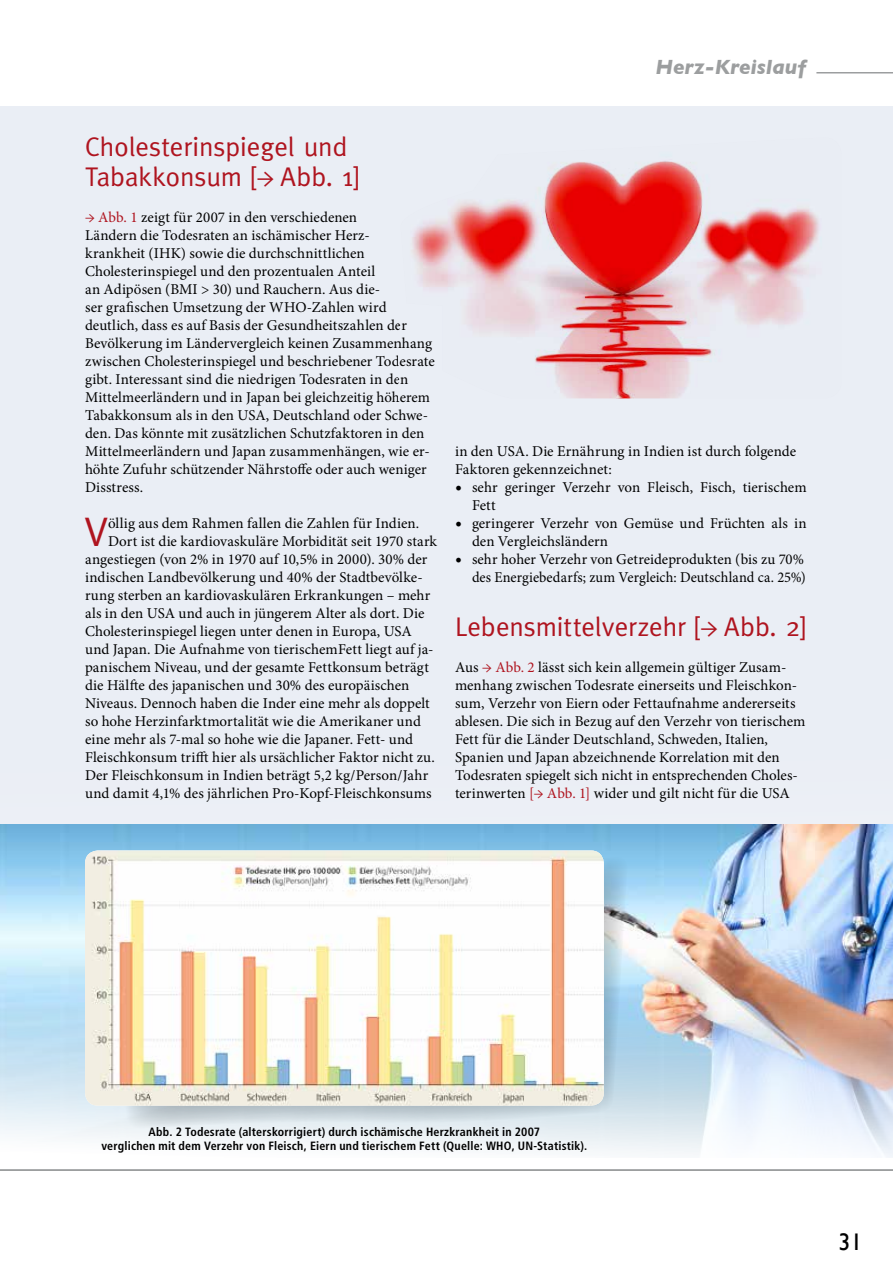
<style>
.page{position:relative;width:893px;height:1263px;background:#fff}
.page>*{position:absolute;margin:0;border:0;box-sizing:border-box;transform-origin:0 0}
.t1{font:41.25px "Meta";color:#af141f}
.t2{font:27px/30px "Meta";color:#af141f}
.t3{font:24px "Gill Sans";color:#000}
.t4{font:italic 700 21px "Gill Sans";color:#9c9e9f}
.t5{font:15px/18px "Minion Pro";letter-spacing:.005em;color:#000}
.t6{font:700 condensed 12px/14.4px "Frutiger";letter-spacing:.015em;color:#000;text-align:center}
.s1{font-family:"Minion Pro"}
.s2{color:#af141f}
.s3{font-size:18px}
</style>
<div class="page">
<hr style="left:0;top:1169px;width:893px;height:2px;background:#9c9e9f">
<div style="left:0;top:106px;width:893px;height:1063px;background:#eaeef5"></div>
<hr style="left:816px;top:72px;width:77px;height:2px;background:#9c9e9f">
<img style="left:0;top:825px;width:893px;height:333px">
<svg style="left:114px;top:856px;width:514px;height:273px"></svg>
<img style="left:85px;top:850px;width:519px;height:256px">
<img style="left:411px;top:161px;width:409px;height:237px">
<h3 class="t4" style="left:655px;top:55px;width:153px">Herz-Kreislauf</h3>
<h2 class="t2" style="left:85px;top:131px;width:275px">Cholesterinspiegel und<br>Tabakkonsum [<span class="s1">→</span> Abb. 1]</h2>
<p class="t5" style="left:85px;top:208px;width:351px"><span class="s2">→ Abb. 1</span> zeigt für 2007 in den verschiedenen<br>Ländern die Todesraten an ischämischer Herz-<br>krankheit (IHK) sowie die durchschnittlichen Cholesterinspiegel und den prozentualen Anteil<br>an Adipösen (BMI &gt; 30) und Rauchern. Aus die--<br>ser grafischen Umsetzung der WHO-Zahlen wird deutlich, dass es auf Basis der Gesundheitszahlen der Bevölkerung im Ländervergleich keinen Zusammenhang zwischen Cholesterinspiegel und beschriebener Todesrate gibt. Interessant sind die niedrigen Todesraten in den Mittelmeerländern und in Japan bei gleichzeitig höherem Tabakkonsum als in den USA, Deutschland oder Schwe&shy;den. Das könnte mit zusätzlichen Schutzfaktoren in den Mittelmeerländern und Japan zusammenhängen, wie er&shy;höhte Zufuhr schützender Nährstoffe oder auch weniger Disstress.</p>
<h1 class="t1" style="left:84px;top:508px;width:25px">V</h1>
<p class="t5" style="left:108px;top:514px;width:313px">öllig aus dem Rahmen fallen die Zahlen für Indien.</p>
<p class="t5" style="left:108px;top:532px;width:331px">Dort ist die kardiovaskuläre Morbidität seit 1970 stark</p>
<p class="t5" style="left:85px;top:550px;width:344px">angestiegen (von 2% in 1970 auf 10,5% in 2000). 30% der</p>
<p class="t5" style="left:85px;top:568px;width:339px">indischen Landbevölkerung und 40% der Stadtbevölke-</p>
<p class="t5" style="left:85px;top:586px;width:347px">rung sterben an kardiovaskulären Erkrankungen – mehr</p>
<p class="t5" style="left:85px;top:604px;width:341px">als in den USA und auch in jüngerem Alter als dort. Die</p>
<p class="t5" style="left:85px;top:622px;width:328px">Cholesterinspiegel liegen unter denen in Europa, USA</p>
<p class="t5" style="left:85px;top:640px;width:350px">und Japan. Die Aufnahme von tierischemFett liegt auf ja-</p>
<p class="t5" style="left:85px;top:658px;width:345px">panischem Niveau, und der gesamte Fettkonsum beträgt</p>
<p class="t5" style="left:85px;top:676px;width:326px">die Hälfte des japanischen und 30% des europäischen</p>
<p class="t5" style="left:85px;top:694px;width:346px">Niveaus. Dennoch haben die Inder eine mehr als doppelt</p>
<p class="t5" style="left:85px;top:712px;width:337px">so hohe Herzinfarktmortalität wie die Amerikaner und</p>
<p class="t5" style="left:85px;top:730px;width:330px">eine mehr als 7-mal so hohe wie die Japaner. Fett- und</p>
<p class="t5" style="left:85px;top:748px;width:351px">Fleischkonsum trifft hier als ursächlicher Faktor nicht zu.</p>
<p class="t5" style="left:85px;top:766px;width:345px">Der Fleischkonsum in Indien beträgt 5,2 kg/Person/Jahr</p>
<p class="t5" style="left:85px;top:784px;width:348px">und damit 4,1% des jährlichen Pro-Kopf-Fleischkonsums</p>
<p class="t5" style="left:455px;top:442px;width:343px">in den USA. Die Ernährung in Indien ist durch folgende<br>Faktoren gekennzeichnet:</p>
<p class="t5" style="left:472px;top:478px;width:336px;text-indent:-17px"><span class="s3">•</span> sehr geringer Verzehr von Fleisch, Fisch, tierischem<br>Fett</p>
<p class="t5" style="left:472px;top:514px;width:336px;text-indent:-17px"><span class="s3">•</span> geringerer Verzehr von Gemüse und Früchten als in den Vergleichsländern</p>
<p class="t5" style="left:455px;top:550px;width:352px;text-align:right"><span class="s3">•</span> sehr hoher Verzehr von Getreideprodukten (bis zu 70% des Energiebedarfs; zum Vergleich: Deutschland ca. 25%)</p>
<h2 class="t2" style="left:455px;top:611px;width:352px">Lebensmittelverzehr [<span class="s1">→</span> Abb. 2]</h2>
<p class="t5" style="left:455px;top:658px;width:352px">Aus <span class="s2">→ Abb. 2</span> lässt sich kein allgemein gültiger Zusam&shy;menhang zwischen Todesrate einerseits und Fleischkon&shy;sum, Verzehr von Eiern oder Fettaufnahme andererseits ablesen. Die sich in Bezug auf den Verzehr von tierischem Fett für die Länder Deutschland, Schweden, Italien, Spanien und Japan abzeichnende Korrelation mit den Todesraten spiegelt sich nicht in entsprechenden Choles&shy;terinwerten <span class="s2">[→ Abb. 1]</span> wider und gilt nicht für die USA</p>
<p class="t6" style="left:101px;top:1124px;width:487px">Abb. 2 Todesrate (alterskorrigiert) durch ischämische Herzkrankheit in 2007<br>verglichen mit dem Verzehr von Fleisch, Eiern und tierischem Fett (Quelle: WHO, UN-Statistik).</p>
<h3 class="t3" style="left:838px;top:1228px;width:25px">31</h3>
</div>
